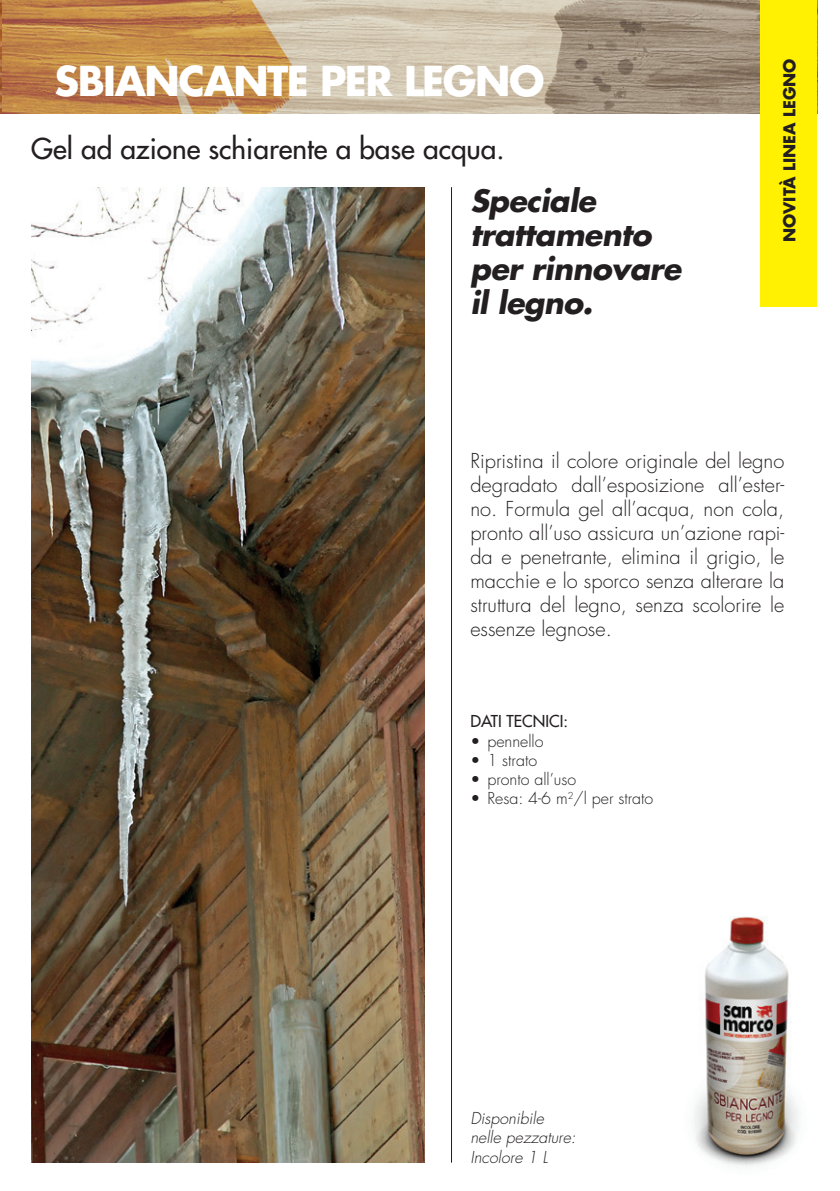
<style>
.page{position:relative;width:840px;height:1191px;background:#fff}
.page>*{position:absolute;margin:0;border:0;box-sizing:border-box;transform-origin:0 0}
.t1{font:700 40px "Futura Std";letter-spacing:-.035em;color:#fff}
.t2{font:italic 700 30px/34px "Futura Std";letter-spacing:-.015em;color:#231f20}
.t3{font:500 28px "Futura Std";color:#231f20}
.t4{font:300 20px/24px "Futura";color:#231f20;text-align:justify}
.t5{font:300 16px "Futura";color:#231f20}
.t6{font:italic 300 16px "Futura";color:#231f20}
.t7{font:700 16px "Futura Std";color:#231f20}
.t8{font:16px "Futura";color:#231f20}
</style>
<div class="page">
<img style="left:694px;top:916px;width:105px;height:250px">
<img style="left:0;top:0;width:760px;height:113px">
<img style="left:31px;top:187px;width:393px;height:975px">
<hr style="left:451px;top:187px;width:1px;height:975px;background:#231f20">
<div style="left:760px;top:0;width:56px;height:306px;background:#fff101"></div>
<p class="t1" style="left:54px;top:54px;width:491px">SBIANCANTE PER LEGNO</p>
<p class="t3" style="left:31px;top:131px;width:474px">Gel ad azione schiarente a base acqua.</p>
<p class="t2" style="left:470px;top:184px;width:182px">Speciale trattamento</p>
<p class="t2" style="left:470px;top:252px;width:212px">per rinnovare</p>
<p class="t2" style="left:470px;top:286px;width:124px">il legno.</p>
<p class="t7" style="left:778px;top:242px;width:185px;rotate:-90deg">NOVITÀ LINEA LEGNO</p>
<p class="t4" style="left:470px;top:449px;width:315px">Ripristina il colore originale del legno degradato dall’esposizione all’ester&shy;no. Formula gel all’acqua, non cola, pronto all’uso assicura un’azione rapi&shy;da e penetrante, elimina il grigio, le macchie e lo sporco senza alterare la struttura del legno, senza scolorire le essenze legnose.</p>
<p class="t8" style="left:470px;top:711px;width:99px">DATI TECNICI:</p>
<p class="t5" style="left:470px;top:730px;width:75px">• pennello</p>
<p class="t5" style="left:470px;top:749px;width:68px">• 1 strato</p>
<p class="t5" style="left:470px;top:769px;width:107px">• pronto all’uso</p>
<p class="t5" style="left:470px;top:788px;width:184px">• Resa: 4-6 m<sup>2</sup>/l per strato</p>
<p class="t6" style="left:470px;top:1108px;width:75px">Disponibile</p>
<p class="t6" style="left:470px;top:1127px;width:107px">nelle pezzature:</p>
<p class="t6" style="left:470px;top:1146px;width:79px">Incolore 1 L</p>
</div>
